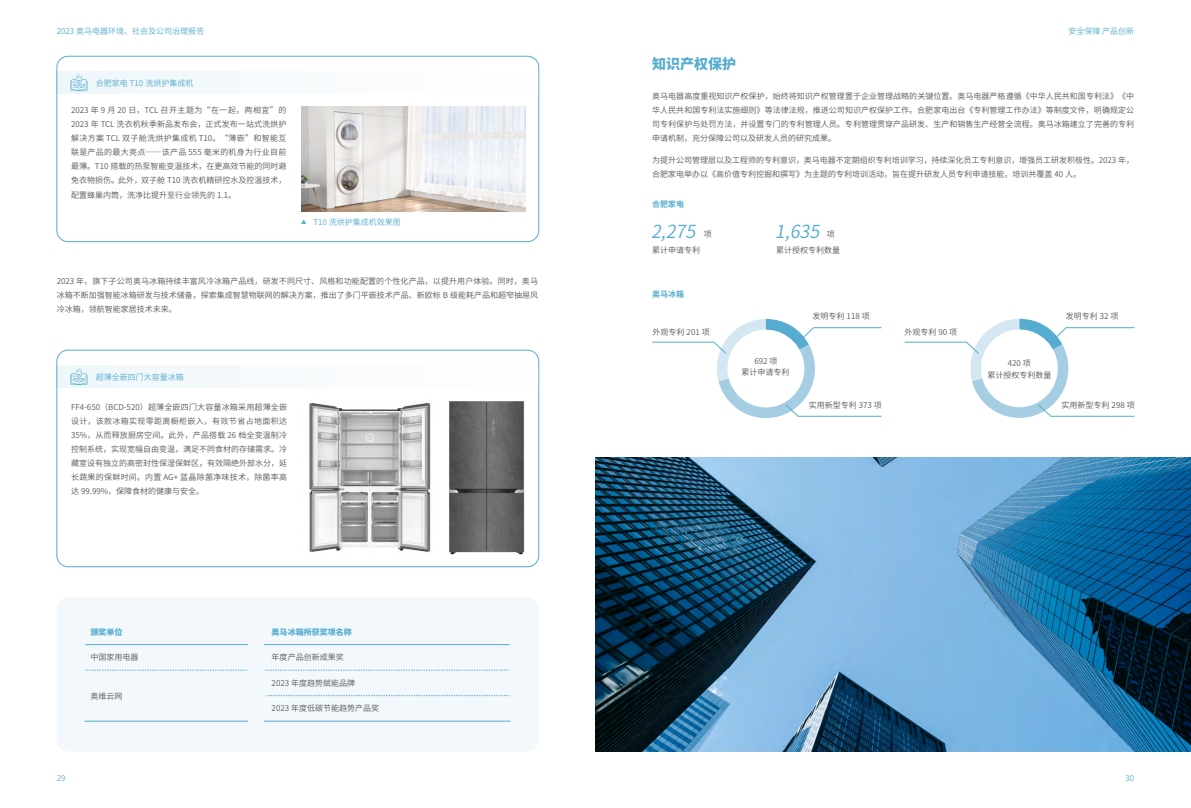
<style>
.page{position:relative;width:1191px;height:808px;background:#fff}
.page>*{position:absolute;margin:0;border:0;box-sizing:border-box;transform-origin:0 0}
.t1{font:italic 18px "Source Han Sans CN";color:#55acd0}
.t2{font:800 14px "Source Han Sans CN";color:#55acd0}
.t3{font:8px/14px "Source Han Sans CN";color:#595757;text-align:justify}
.t4{font:8px "Source Han Sans CN";color:#55acd0}
.t5{font:800 8px "Source Han Sans CN";color:#55acd0}
.t6{font:700 8px "Source Han Sans CN";color:#55acd0}
</style>
<div class="page">
<div style="left:57px;top:56px;width:482px;height:186px;border:1px solid #55acd0;border-radius:11px"></div>
<div style="left:57px;top:350px;width:482px;height:217px;border:1px solid #55acd0;border-radius:11px"></div>
<div style="left:57px;top:72px;width:481px;height:22px;background:#f8fbfc"></div>
<div style="left:57px;top:365px;width:481px;height:23px;background:#f8fbfc"></div>
<svg style="left:70px;top:74px;width:17px;height:17px"></svg>
<svg style="left:70px;top:368px;width:17px;height:17px"></svg>
<img style="left:301px;top:106px;width:224px;height:105px">
<img style="left:449px;top:401px;width:76px;height:154px">
<img style="left:309px;top:403px;width:122px;height:149px">
<svg style="left:301px;top:219px;width:5px;height:5px"></svg>
<div style="left:57px;top:597px;width:482px;height:154px;background:#f2f8fc;border-radius:11px"></div>
<hr style="left:85px;top:644px;width:181px;height:1px;background:#55acd0">
<hr style="left:266px;top:644px;width:244px;height:1px;background:#55acd0">
<svg style="left:85px;top:670px;width:425px;height:1px"></svg>
<svg style="left:266px;top:695px;width:244px;height:1px"></svg>
<hr style="left:84px;top:721px;width:182px;height:1px;background:#55acd0">
<hr style="left:266px;top:721px;width:244px;height:1px;background:#55acd0">
<div style="left:248px;top:621px;width:16px;height:130px;background:#f2f8fc"></div>
<svg style="left:652px;top:319px;width:230px;height:99px"></svg>
<svg style="left:904px;top:319px;width:230px;height:99px"></svg>
<img style="left:595px;top:458px;width:596px;height:293px">
<p class="t4" style="left:57px;top:27px;width:149px">2023 奥马电器环境、社会及公司治理报告</p>
<p class="t4" style="left:96px;top:78px;width:99px">合肥家电 T10 洗烘护集成机</p>
<p class="t3" style="left:71px;top:104px;width:217px">2023 年 9 月 20 日，TCL 召开主题为“在一起，两相宜”的2023 年 TCL 洗衣机秋季新品发布会，正式发布一站式洗烘护解决方案 TCL 双子舱洗烘护集成机 T10。“薄嵌”和智能互联是产品的最大亮点——该产品 555 毫米的机身为行业目前最薄。T10 搭载的热泵智能变温技术，在更高效节能的同时避免衣物损伤。此外，双子舱 T10 洗衣机精研控水及控温技术，配置蜂巢内筒，洗净比提升至行业领先的 1.1。</p>
<p class="t4" style="left:313px;top:217px;width:89px">T10 洗烘护集成机效果图</p>
<p class="t3" style="left:57px;top:275px;width:483px">2023 年，旗下子公司奥马冰箱持续丰富风冷冰箱产品线，研发不同尺寸、风格和功能配置的个性化产品，以提升用户体验。同时，奥马冰箱不断加强智能冰箱研发与技术储备，探索集成智慧物联网的解决方案，推出了多门平嵌技术产品、新欧标 B 级能耗产品和超窄抽屉风冷冰箱，领航智能家居技术未来。</p>
<p class="t4" style="left:96px;top:372px;width:89px">超薄全嵌四门大容量冰箱</p>
<p class="t3" style="left:71px;top:400px;width:217px">FF4-650（BCD-520）超薄全嵌四门大容量冰箱采用超薄全嵌设计，该款冰箱实现零距离橱柜嵌入，有效节省占地面积达35%，从而释放厨房空间。此外，产品搭载 26 档全变温制冷控制系统，实现宽幅自由变温，满足不同食材的存储需求。冷藏室设有独立的高密封性保湿保鲜区，有效隔绝外部水分，延长蔬果的保鲜时间。内置 AG+ 蓝晶除菌净味技术，除菌率高达 99.99%，保障食材的健康与安全。</p>
<p class="t4" style="left:57px;top:774px;width:10px">29</p>
<p class="t5" style="left:90px;top:627px;width:33px">颁奖单位</p>
<p class="t5" style="left:272px;top:627px;width:81px">奥马冰箱所获奖项名称</p>
<p class="t3" style="left:90px;top:651px;width:49px">中国家用电器</p>
<p class="t3" style="left:272px;top:651px;width:73px">年度产品创新成果奖</p>
<p class="t3" style="left:90px;top:689px;width:33px">奥维云网</p>
<p class="t3" style="left:272px;top:676px;width:85px">2023 年度趋势赋能品牌</p>
<p class="t3" style="left:272px;top:702px;width:109px">2023 年度低碳节能趋势产品奖</p>
<p class="t4" style="left:1068px;top:27px;width:67px">安全保障 产品创新</p>
<h2 class="t2" style="left:652px;top:56px;width:85px">知识产权保护</h2>
<p class="t3" style="left:652px;top:89px;width:483px">奥马电器高度重视知识产权保护，始终将知识产权管理置于企业管理战略的关键位置。奥马电器严格遵循《中华人民共和国专利法》《中华人民共和国专利法实施细则》等法律法规，推进公司知识产权保护工作。合肥家电出台《专利管理工作办法》等制度文件，明确规定公司专利保护与处罚方法，并设置专门的专利管理人员。专利管理贯穿产品研发、生产和销售生产经营全流程。奥马冰箱建立了完善的专利申请机制，充分保障公司以及研发人员的研究成果。</p>
<p class="t3" style="left:652px;top:153px;width:483px">为提升公司管理层以及工程师的专利意识，奥马电器不定期组织专利培训学习，持续深化员工专利意识，增强员工研发积极性。2023 年，合肥家电举办以《高价值专利挖掘和撰写》为主题的专利培训活动，旨在提升研发人员专利申请技能，培训共覆盖 40 人。</p>
<p class="t6" style="left:652px;top:200px;width:33px">合肥家电</p>
<h1 class="t1" style="left:651px;top:221px;width:55px">2,275</h1>
<p class="t3" style="left:703px;top:227px;width:9px">项</p>
<p class="t3" style="left:652px;top:243px;width:49px">累计申请专利</p>
<p class="t6" style="left:652px;top:290px;width:33px">奥马冰箱</p>
<h1 class="t1" style="left:775px;top:221px;width:55px">1,635</h1>
<p class="t3" style="left:776px;top:227px;width:65px;line-height:15.4px;text-indent:51px">项累计授权专利数量</p>
<p class="t3" style="left:812px;top:309px;width:59px">发明专利 118 项</p>
<p class="t3" style="left:1065px;top:309px;width:54px">发明专利 32 项</p>
<p class="t3" style="left:652px;top:325px;width:59px">外观专利 201 项</p>
<p class="t3" style="left:904px;top:325px;width:54px">外观专利 90 项</p>
<p class="t3" style="left:754px;top:354px;width:25px">692 项</p>
<p class="t3" style="left:1007px;top:356px;width:25px">420 项</p>
<p class="t3" style="left:741px;top:366px;width:49px">累计申请专利</p>
<p class="t3" style="left:987px;top:368px;width:66px">累计授权专利数量</p>
<p class="t3" style="left:808px;top:398px;width:75px">实用新型专利 373 项</p>
<p class="t3" style="left:1061px;top:398px;width:75px">实用新型专利 298 项</p>
<p class="t4" style="left:1125px;top:774px;width:10px">30</p>
</div>
